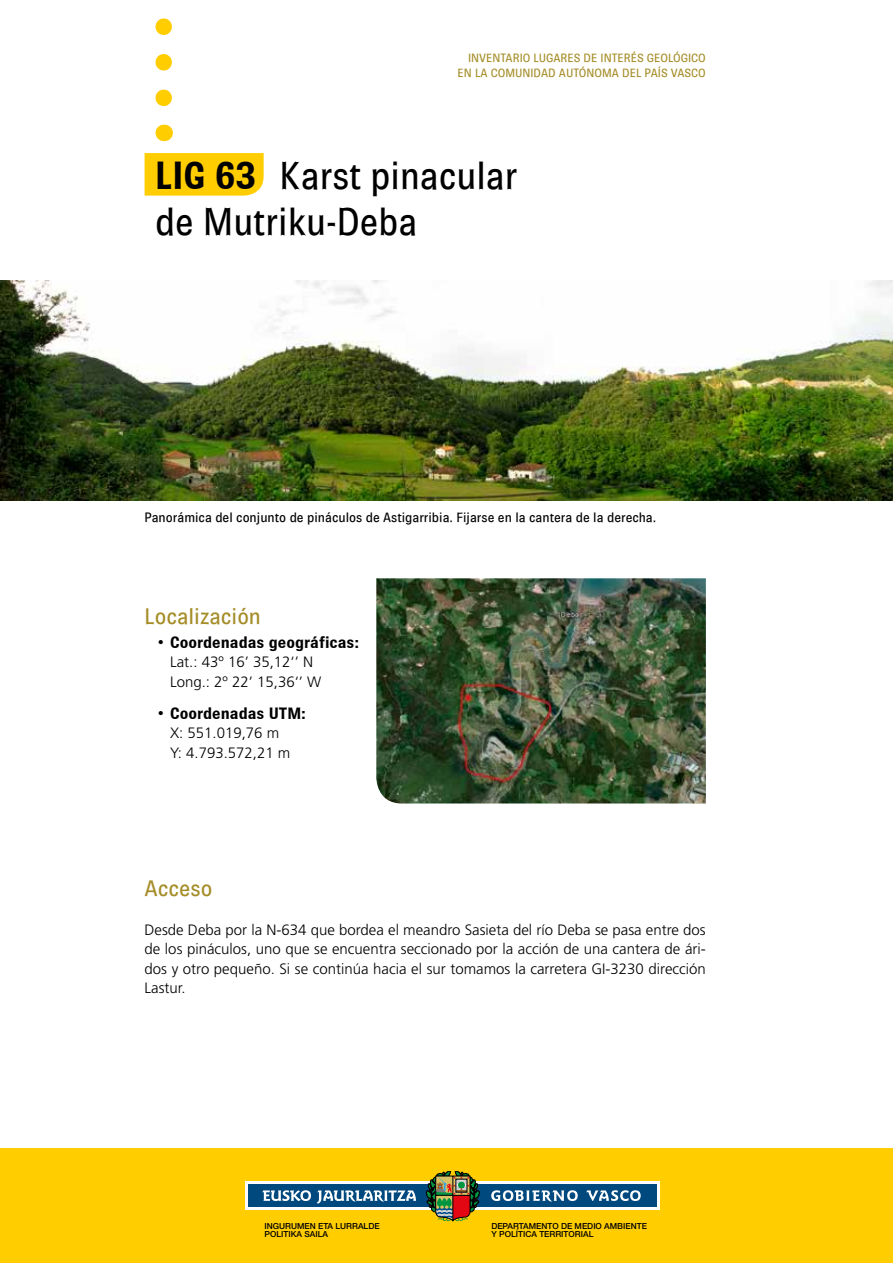
<style>
.page{position:relative;width:893px;height:1263px;background:#fff}
.page>*{position:absolute;margin:0;border:0;box-sizing:border-box;transform-origin:0 0}
.t1{font:39px/46.8px "Brown";color:#000;scale:.95 1}
.t2{font:22.5px "Brown";color:#a58d28}
.t3{font:700 16.5px "Brown";color:#000}
.t4{font:300 15px/19.5px "Frutiger";color:#000}
.t5{font:13.5px "Brown";color:#000}
.t6{font:12px/15px "Brown";color:#a58d28;text-align:right}
.t7{font:500 8.4px/8.4px "Helvetica Neue";color:#000}
.s1{font-weight:700}
</style>
<div class="page">
<svg style="left:155px;top:27px;width:17px;height:80px"></svg>
<svg style="left:164px;top:125px;width:1px;height:16px"></svg>
<div style="left:145px;top:153px;width:119px;height:43px;background:#ffcd00"></div>
<div style="left:0;top:1148px;width:893px;height:115px;background:#ffcd00"></div>
<div style="left:246px;top:1182px;width:414px;height:28px;background:#fff"></div>
<div style="left:249px;top:1184px;width:408px;height:23px;background:#00497f"></div>
<svg style="left:262px;top:1190px;width:49px;height:11px"></svg>
<svg style="left:317px;top:1190px;width:99px;height:13px"></svg>
<svg style="left:491px;top:1190px;width:87px;height:12px"></svg>
<svg style="left:586px;top:1190px;width:55px;height:11px"></svg>
<svg style="left:426px;top:1171px;width:54px;height:51px"></svg>
<img style="left:0;top:281px;width:893px;height:219px">
<img style="left:376px;top:578px;width:330px;height:225px">
<p class="t6" style="left:458px;top:50px;width:250px">INVENTARIO LUGARES DE INTERÉS GEOLÓGICO<br>EN LA COMUNIDAD AUTÓNOMA DEL PAÍS VASCO</p>
<h1 class="t1" style="left:155px;top:151px;width:383px"><span class="s1">LIG 63</span> Karst pinacular de Mutriku-Deba</h1>
<p class="t5" style="left:145px;top:510px;width:513px">Panorámica del conjunto de pináculos de Astigarribia. Fijarse en la cantera de la derecha.</p>
<h2 class="t2" style="left:145px;top:603px;width:118px">Localización</h2>
<p class="t3" style="left:157px;top:633px;width:203px">• Coordenadas geográficas:</p>
<p class="t4" style="left:170px;top:652px;width:153px">Lat.: 43º 16’ 35,12‘’ N<br>Long.: 2º 22’ 15,36‘’ W</p>
<p class="t3" style="left:157px;top:704px;width:150px">• Coordenadas UTM:</p>
<p class="t4" style="left:170px;top:723px;width:122px">X: 551.019,76 m<br>Y: 4.793.572,21 m</p>
<h2 class="t2" style="left:145px;top:875px;width:69px">Acceso</h2>
<p class="t4" style="left:145px;top:920px;width:563px;text-align:justify">Desde Deba por la N-634 que bordea el meandro Sasieta del río Deba se pasa entre dos de los pináculos, uno que se encuentra seccionado por la acción de una cantera de ári&shy;dos y otro pequeño. Si se continúa hacia el sur tomamos la carretera GI-3230 dirección Lastur.</p>
<p class="t7" style="left:264px;top:1221px;width:117px">INGURUMEN ETA LURRALDE<br>POLITIKA SAILA</p>
<p class="t7" style="left:491px;top:1221px;width:157px">DEPARTAMENTO DE MEDIO AMBIENTE<br>Y POLÍTICA TERRITORIAL</p>
</div>
